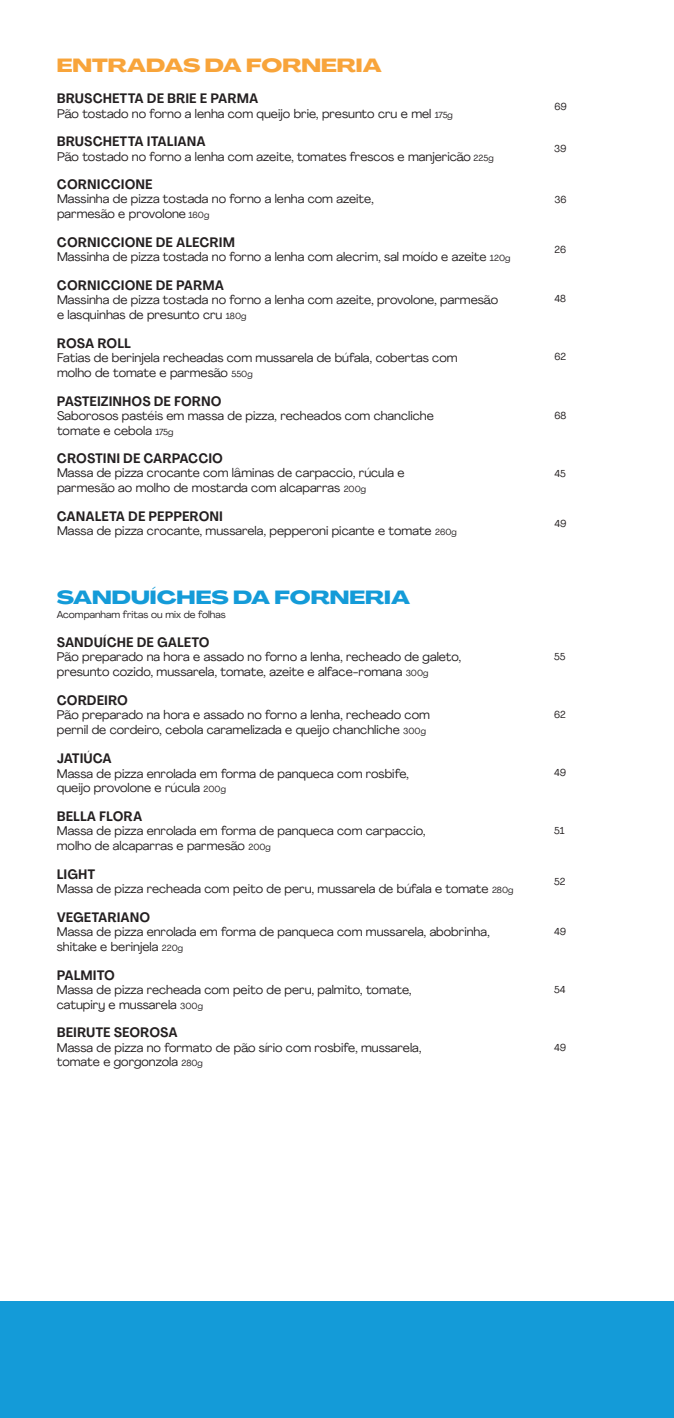
<style>
.page{position:relative;width:674px;height:1418px;background:#fff}
.page>*{position:absolute;margin:0;border:0;box-sizing:border-box;transform-origin:0 0}
.t1{font:800 18.75px "Agrandir Grand";color:#149bd8}
.t2{font:800 18.75px "Agrandir Grand";color:#f8a43a}
.t3{font:700 13.5px "Agrandir Text";color:#231f20}
.t4{font:12.38px/14.9px "Agrandir";color:#231f20}
.t5{font:10px "Agrandir";color:#231f20}
.s1{font-size:8.75px}
</style>
<div class="page">
<div style="left:0;top:1300px;width:673px;height:117px;background:#149bd8"></div>
<h1 class="t2" style="left:57px;top:54px;width:326px">ENTRADAS DA FORNERIA</h1>
<p class="t3" style="left:57px;top:90px;width:203px">BRUSCHETTA DE BRIE E PARMA</p>
<p class="t4" style="left:57px;top:106px;width:397px">Pão tostado no forno a lenha com queijo brie, presunto cru e mel <span class="s1">175g</span></p>
<p class="t5" style="left:554px;top:100px;width:14px">69</p>
<p class="t5" style="left:554px;top:142px;width:14px">39</p>
<p class="t3" style="left:57px;top:133px;width:150px">BRUSCHETTA ITALIANA</p>
<p class="t4" style="left:57px;top:149px;width:438px">Pão tostado no forno a lenha com azeite, tomates frescos e manjericão <span class="s1">225g</span></p>
<p class="t3" style="left:57px;top:176px;width:97px">CORNICCIONE</p>
<p class="t4" style="left:57px;top:191px;width:318px">Massinha de pizza tostada no forno a lenha com azeite, parmesão e provolone <span class="s1">160g</span></p>
<p class="t5" style="left:554px;top:193px;width:14px">36</p>
<p class="t3" style="left:57px;top:234px;width:179px">CORNICCIONE DE ALECRIM</p>
<p class="t4" style="left:57px;top:249px;width:455px">Massinha de pizza tostada no forno a lenha com alecrim, sal moído e azeite <span class="s1">120g</span></p>
<p class="t5" style="left:554px;top:243px;width:13px">26</p>
<p class="t3" style="left:57px;top:277px;width:168px">CORNICCIONE DE PARMA</p>
<p class="t4" style="left:57px;top:292px;width:442px">Massinha de pizza tostada no forno a lenha com azeite, provolone, parmesão e lasquinhas de presunto cru <span class="s1">180g</span></p>
<p class="t5" style="left:554px;top:292px;width:13px">48</p>
<p class="t3" style="left:57px;top:334px;width:76px">ROSA ROLL</p>
<p class="t4" style="left:57px;top:350px;width:402px">Fatias de berinjela recheadas com mussarela de búfala, cobertas com molho de tomate e parmesão <span class="s1">550g</span></p>
<p class="t5" style="left:554px;top:350px;width:13px">62</p>
<p class="t3" style="left:57px;top:392px;width:166px">PASTEIZINHOS DE FORNO</p>
<p class="t4" style="left:57px;top:408px;width:378px">Saborosos pastéis em massa de pizza, recheados com chancliche tomate e cebola <span class="s1">175g</span></p>
<p class="t5" style="left:554px;top:409px;width:13px">68</p>
<p class="t3" style="left:57px;top:450px;width:167px">CROSTINI DE CARPACCIO</p>
<p class="t4" style="left:57px;top:465px;width:349px">Massa de pizza crocante com lâminas de carpaccio, rúcula e parmesão ao molho de mostarda com alcaparras <span class="s1">200g</span></p>
<p class="t5" style="left:554px;top:467px;width:13px">45</p>
<p class="t3" style="left:57px;top:508px;width:167px">CANALETA DE PEPPERONI</p>
<p class="t4" style="left:57px;top:523px;width:401px">Massa de pizza crocante, mussarela, pepperoni picante e tomate <span class="s1">260g</span></p>
<p class="t5" style="left:554px;top:517px;width:14px">49</p>
<h1 class="t1" style="left:57px;top:585px;width:354px">SANDUÍCHES DA FORNERIA</h1>
<p class="t5" style="left:57px;top:608px;width:170px">Acompanham fritas ou mix de folhas</p>
<p class="t3" style="left:57px;top:633px;width:154px">SANDUÍCHE DE GALETO</p>
<p class="t4" style="left:57px;top:649px;width:405px">Pão preparado na hora e assado no forno a lenha, recheado de galeto, presunto cozido, mussarela, tomate, azeite e alface-romana <span class="s1">300g</span></p>
<p class="t5" style="left:554px;top:650px;width:13px">55</p>
<p class="t3" style="left:57px;top:691px;width:73px">CORDEIRO</p>
<p class="t4" style="left:57px;top:707px;width:374px">Pão preparado na hora e assado no forno a lenha, recheado com pernil de cordeiro, cebola caramelizada e queijo chanchliche <span class="s1">300g</span></p>
<p class="t5" style="left:554px;top:708px;width:13px">62</p>
<p class="t3" style="left:57px;top:750px;width:56px">JATIÚCA</p>
<p class="t4" style="left:57px;top:765px;width:353px">Massa de pizza enrolada em forma de panqueca com rosbife, queijo provolone e rúcula <span class="s1">200g</span></p>
<p class="t5" style="left:554px;top:766px;width:14px">49</p>
<p class="t3" style="left:57px;top:808px;width:87px">BELLA FLORA</p>
<p class="t4" style="left:57px;top:823px;width:370px">Massa de pizza enrolada em forma de panqueca com carpaccio, molho de alcaparras e parmesão <span class="s1">200g</span></p>
<p class="t5" style="left:554px;top:824px;width:12px">51</p>
<p class="t3" style="left:57px;top:865px;width:40px">LIGHT</p>
<p class="t4" style="left:57px;top:881px;width:458px">Massa de pizza recheada com peito de peru, mussarela de búfala e tomate <span class="s1">280g</span></p>
<p class="t5" style="left:554px;top:875px;width:13px">52</p>
<p class="t3" style="left:57px;top:908px;width:95px">VEGETARIANO</p>
<p class="t4" style="left:57px;top:924px;width:434px">Massa de pizza enrolada em forma de panqueca com mussarela, abobrinha, shitake e berinjela <span class="s1">220g</span></p>
<p class="t5" style="left:554px;top:925px;width:14px">49</p>
<p class="t3" style="left:57px;top:966px;width:60px">PALMITO</p>
<p class="t4" style="left:57px;top:981px;width:356px">Massa de pizza recheada com peito de peru, palmito, tomate, catupiry e mussarela <span class="s1">300g</span></p>
<p class="t5" style="left:554px;top:983px;width:13px">54</p>
<p class="t3" style="left:57px;top:1024px;width:122px">BEIRUTE SEOROSA</p>
<p class="t4" style="left:57px;top:1039px;width:366px">Massa de pizza no formato de pão sírio com rosbife, mussarela, tomate e gorgonzola <span class="s1">280g</span></p>
<p class="t5" style="left:554px;top:1041px;width:14px">49</p>
</div>
